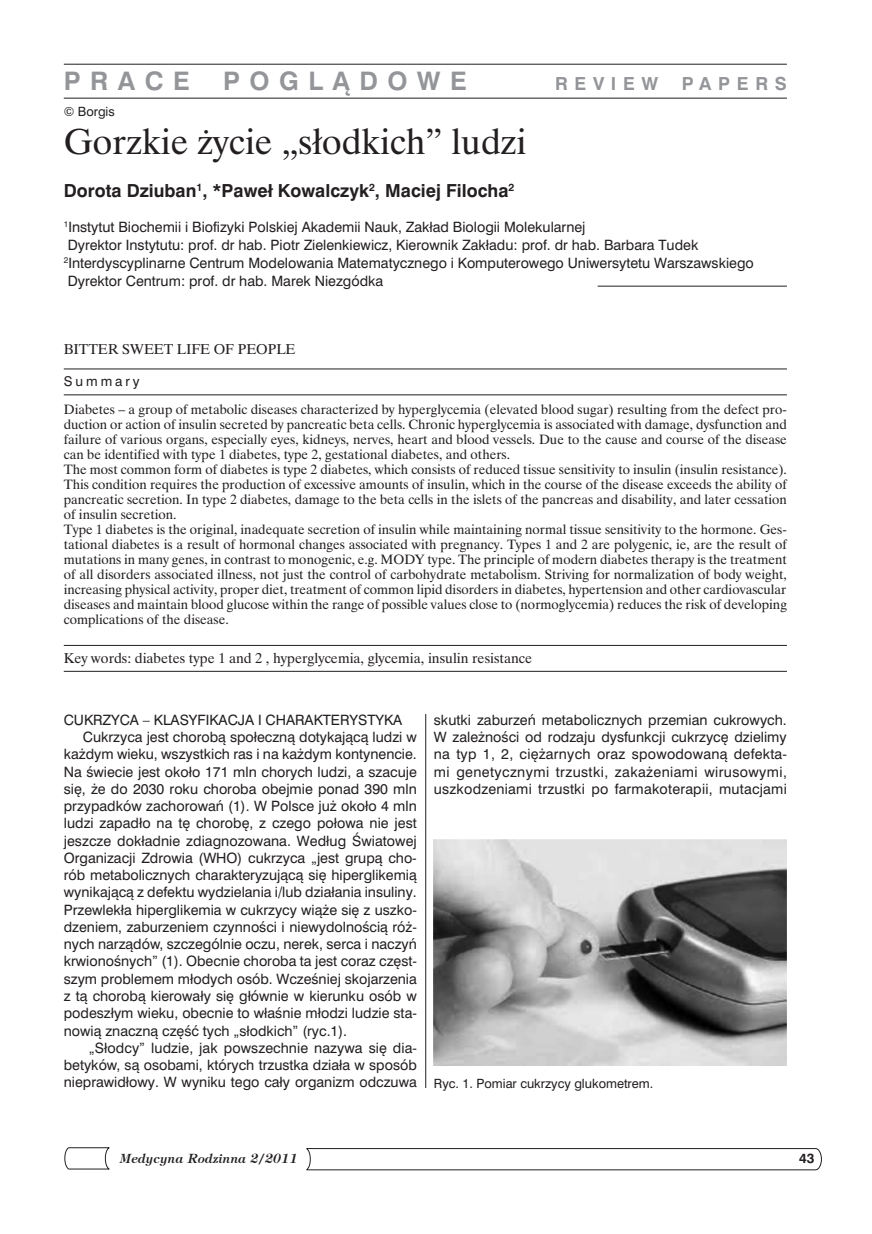
<style>
.page{position:relative;width:872px;height:1234px;background:#fff}
.page>*{position:absolute;margin:0;border:0;box-sizing:border-box;transform-origin:0 0}
.t1{font:36px "Time Ibis EE";color:#231f20}
.t2{font:700 25.5px "Szwajcar EE";letter-spacing:.37em;color:#939598}
.t3{font:700 18px "Szwajcar EE";color:#231f20}
.t4{font:700 18px "Szwajcar EE";letter-spacing:.37em;color:#939598}
.t5{font:14.25px/17.2px "Szwajcar EE";color:#231f20}
.t6{font:14.25px "Time Ibis EE";color:#231f20}
.t7{font:14.25px "Szwajcar EE";letter-spacing:.105em;color:#231f20}
.t8{font:13.5px/15px "Time Ibis EE";color:#231f20}
.t9{font:13.5px "Szwajcar EE";letter-spacing:.22em;color:#231f20}
.t10{font:700 13.5px "Szwajcar EE";color:#231f20}
.t11{font:12.75px "Szwajcar EE";color:#231f20}
.t12{font:italic 700 12.75px "Timpani";color:#231f20}
</style>
<div class="page">
<svg style="left:64px;top:1147px;width:758px;height:22px"></svg>
<hr style="left:425px;top:125px;width:1px;height:985px;background:#231f20">
<hr style="left:64px;top:64px;width:723px;height:1px;background:#231f20">
<hr style="left:64px;top:98px;width:723px;height:1px;background:#231f20">
<div style="left:417px;top:125px;width:17px;height:588px;background:#fff"></div>
<hr style="left:597px;top:286px;width:190px;height:1px;background:#231f20">
<hr style="left:64px;top:368px;width:723px;height:1px;background:#231f20">
<hr style="left:64px;top:394px;width:723px;height:1px;background:#231f20">
<hr style="left:64px;top:645px;width:723px;height:1px;background:#231f20">
<hr style="left:64px;top:671px;width:723px;height:1px;background:#231f20">
<img style="left:434px;top:839px;width:352px;height:226px">
<div style="left:417px;top:1087px;width:17px;height:29px;background:#fff"></div>
<h2 class="t2" style="left:64px;top:65px;width:127px">PRACE</h2>
<h2 class="t2" style="left:223px;top:65px;width:245px">POGLĄDOWE</h2>
<p class="t4" style="left:555px;top:73px;width:105px">REVIEW</p>
<p class="t4" style="left:682px;top:73px;width:107px">PAPERS</p>
<h1 class="t1" style="left:64px;top:119px;width:464px">Gorzkie życie „słodkich” ludzi</h1>
<p class="t3" style="left:64px;top:179px;width:452px">Dorota Dziuban<sup>1</sup>, *Paweł Kowalczyk<sup>2</sup>, Maciej Filocha<sup>2</sup></p>
<p class="t5" style="left:64px;top:218px;width:691px;line-height:18px"><sup>1</sup>Instytut Biochemii i Biofizyki Polskiej Akademii Nauk, Zakład Biologii Molekularnej<br>Dyrektor Instytutu: prof. dr hab. Piotr Zielenkiewicz, Kierownik Zakładu: prof. dr hab. Barbara Tudek <sup>2</sup>Interdyscyplinarne Centrum Modelowania Matematycznego i Komputerowego Uniwersytetu Warszawskiego Dyrektor Centrum: prof. dr hab. Marek Niezgódka</p>
<p class="t11" style="left:64px;top:103px;width:52px">© Borgis</p>
<p class="t6" style="left:64px;top:340px;width:233px">Bitter sweet life of people</p>
<p class="t9" style="left:64px;top:373px;width:77px">Summary</p>
<p class="t8" style="left:64px;top:401px;width:725px">Diabetes – a group of metabolic diseases characterized by hyperglycemia (elevated blood sugar) resulting from the defect pro&shy;duction or action of insulin secreted by pancreatic beta cells. Chronic hyperglycemia is associated with damage, dysfunction and failure of various organs, especially eyes, kidneys, nerves, heart and blood vessels. Due to the cause and course of the disease can be identified with type 1 diabetes, type 2, gestational diabetes, and others.<br>The most common form of diabetes is type 2 diabetes, which consists of reduced tissue sensitivity to insulin (insulin resistance).<br>This condition requires the production of excessive amounts of insulin, which in the course of the disease exceeds the ability of pancreatic secretion. In type 2 diabetes, damage to the beta cells in the islets of the pancreas and disability, and later cessation of insulin secretion.<br>Type 1 diabetes is the original, inadequate secretion of insulin while maintaining normal tissue sensitivity to the hormone. Ges&shy;tational diabetes is a result of hormonal changes associated with pregnancy. Types 1 and 2 are polygenic, ie, are the result of mutations in many genes, in contrast to monogenic, e.g. MODY type. The principle of modern diabetes therapy is the treatment of all disorders associated illness, not just the control of carbohydrate metabolism. Striving for normalization of body weight, increasing physical activity, proper diet, treatment of common lipid disorders in diabetes, hypertension and other cardiovascular diseases and maintain blood glucose within the range of possible values close to (normoglycemia) reduces the risk of developing complications of the disease.</p>
<p class="t6" style="left:64px;top:648px;width:470px">Key words: diabetes type 1 and 2 , hyperglycemia, glycemia, insulin resistance</p>
<p class="t7" style="left:64px;top:710px;width:151px">Cukrzyca – klasyfikac</p>
<p class="t5" style="left:238px;top:710px;width:156px">ja i charakterystyka</p>
<p class="t5" style="left:83px;top:728px;width:335px">Cukrzyca jest chorobą społeczną dotykającą ludzi w</p>
<p class="t5" style="left:64px;top:745px;width:354px">każdym wieku, wszystkich ras i na każdym kontynencie.</p>
<p class="t5" style="left:64px;top:762px;width:354px">Na świecie jest około 171 mln chorych ludzi, a szacuje</p>
<p class="t5" style="left:64px;top:779px;width:354px">się, że do 2030 roku choroba obejmie ponad 390 mln</p>
<p class="t5" style="left:64px;top:797px;width:354px">przypadków zachorowań (1). W Polsce już około 4 mln</p>
<p class="t5" style="left:64px;top:814px;width:354px">ludzi zapadło na tę chorobę, z czego połowa nie jest</p>
<p class="t5" style="left:64px;top:831px;width:354px">jeszcze dokładnie zdiagnozowana. Według Światowej</p>
<p class="t5" style="left:64px;top:848px;width:354px">Organizacji Zdrowia (WHO) cukrzyca „jest grupą cho-</p>
<p class="t5" style="left:64px;top:866px;width:354px">rób metabolicznych charakteryzującą się hiperglikemią</p>
<p class="t5" style="left:64px;top:883px;width:354px">wynikającą z defektu wydzielania i/lub działania insuliny.</p>
<p class="t5" style="left:64px;top:900px;width:354px">Przewlekła hiperglikemia w cukrzycy wiąże się z uszko-</p>
<p class="t5" style="left:64px;top:917px;width:354px">dzeniem, zaburzeniem czynności i niewydolnością róż-</p>
<p class="t5" style="left:64px;top:935px;width:354px">nych narządów, szczególnie oczu, nerek, serca i naczyń</p>
<p class="t5" style="left:64px;top:952px;width:354px">krwionośnych” (1). Obecnie choroba ta jest coraz częst-</p>
<p class="t5" style="left:64px;top:969px;width:354px">szym problemem młodych osób. Wcześniej skojarzenia</p>
<p class="t5" style="left:64px;top:986px;width:354px">z tą chorobą kierowały się głównie w kierunku osób w</p>
<p class="t5" style="left:64px;top:1004px;width:354px">podeszłym wieku, obecnie to właśnie młodzi ludzie sta-</p>
<p class="t5" style="left:64px;top:1021px;width:285px">nowią znaczną część tych „słodkich” (ryc.1).</p>
<p class="t5" style="left:89px;top:1038px;width:330px">„Słodcy” ludzie, jak powszechnie nazywa się dia-</p>
<p class="t5" style="left:64px;top:1055px;width:354px">betyków, są osobami, których trzustka działa w sposób</p>
<p class="t5" style="left:64px;top:1073px;width:354px">nieprawidłowy. W wyniku tego cały organizm odczuwa</p>
<p class="t5" style="left:434px;top:710px;width:355px;text-align:justify">skutki zaburzeń metabolicznych przemian cukrowych.<br>W zależności od rodzaju dysfunkcji cukrzycę dzielimy na typ 1, 2, ciężarnych oraz spowodowaną defekta&shy;mi genetycznymi trzustki, zakażeniami wirusowymi, uszkodzeniami trzustki po farmakoterapii, mutacjami</p>
<p class="t11" style="left:434px;top:1075px;width:221px">Ryc. 1. Pomiar cukrzycy glukometrem.</p>
<p class="t12" style="left:120px;top:1150px;width:179px">Medycyna Rodzinna 2/2011</p>
<p class="t10" style="left:799px;top:1149px;width:17px">43</p>
</div>
